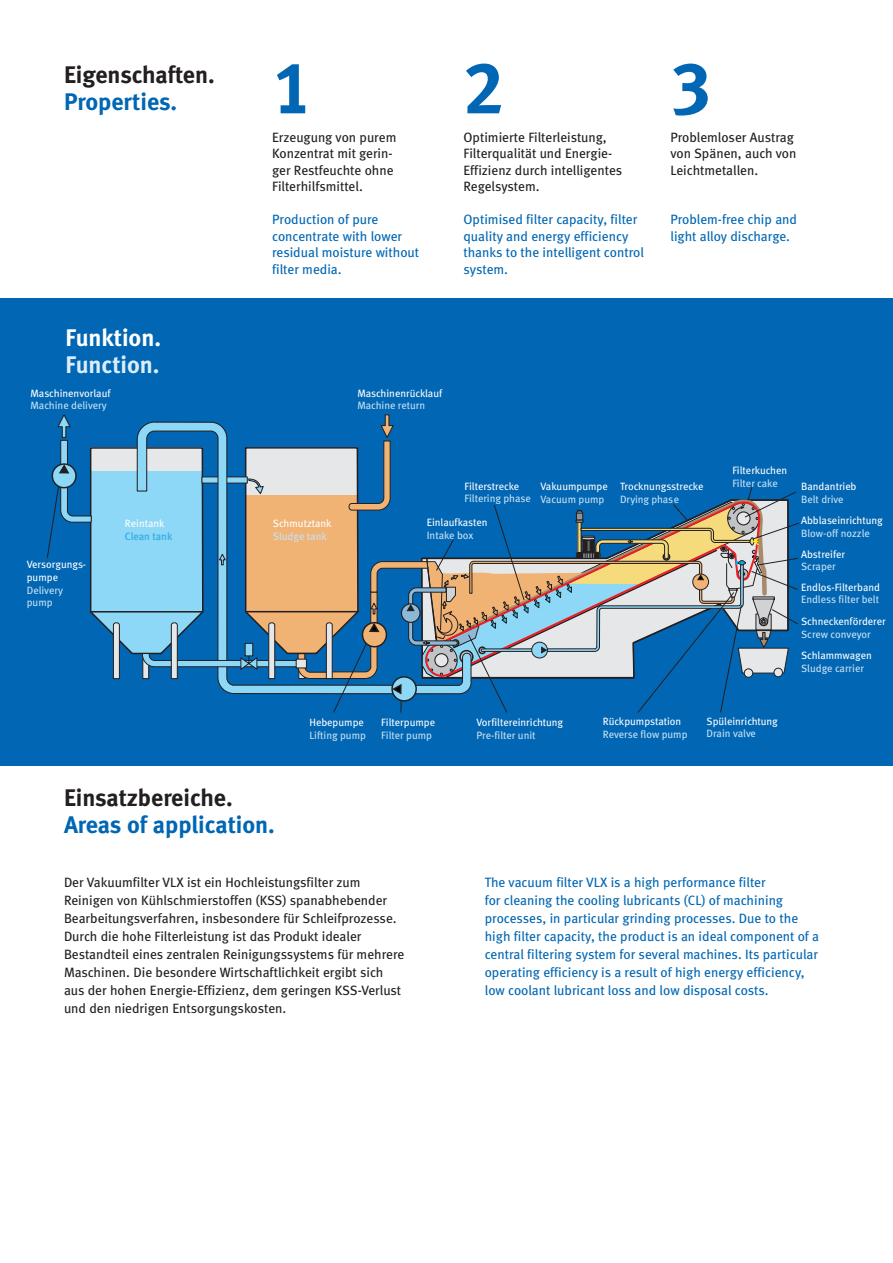
<style>
.page{position:relative;width:893px;height:1263px;background:#fff}
.page>*{position:absolute;margin:0;border:0;box-sizing:border-box;transform-origin:0 0}
.t1{font:73.5px "Meta Bold LF";color:#0166b3}
.t2{font:24px "Meta Bold LF";color:#231f20}
.t3{font:24px "Meta Bold LF";color:#0166b3}
.t4{font:24px "Meta Bold LF";color:#fff}
.t5{font:24px "Meta Bold LF";color:#dbedf9}
.t6{font:13.5px/16.5px "Meta Book LF";color:#231f20}
.t7{font:13.5px/16.5px "Meta Book LF";color:#0166b3}
.t8{font:10.65px/12.8px "Meta Book LF";color:#fff}
.t9{font:10.65px/12.8px "Meta Book LF";color:#c7e2f5}
.t10{font:10.65px "Meta Book LF";color:#28a7df}
</style>
<div class="page">
<div style="left:0;top:298px;width:893px;height:467px;background:#0166b3"></div>
<svg style="left:52px;top:464px;width:24px;height:24px"></svg>
<div style="left:52px;top:463px;width:25px;height:25px;border:1px solid #231f20;border-radius:50%"></div>
<svg style="left:58px;top:414px;width:742px;height:299px"></svg>
<h2 class="t2" style="left:64px;top:60px;width:152px">Eigenschaften.</h2>
<h2 class="t3" style="left:64px;top:87px;width:115px">Properties.</h2>
<h2 class="t4" style="left:66px;top:324px;width:97px">Funktion.</h2>
<h2 class="t5" style="left:66px;top:351px;width:96px">Function.</h2>
<p class="t8" style="left:31px;top:387px;width:82px">Maschinenvorlauf</p>
<p class="t9" style="left:31px;top:399px;width:78px">Machine delivery</p>
<p class="t8" style="left:27px;top:558px;width:61px">Versorgungs&shy;pumpe</p>
<p class="t9" style="left:27px;top:583px;width:38px">Delivery pump</p>
<p class="t8" style="left:125px;top:517px;width:41px">Reintank</p>
<p class="t10" style="left:125px;top:530px;width:49px">Clean tank</p>
<h1 class="t1" style="left:272px;top:44px;width:43px">1</h1>
<p class="t6" style="left:272px;top:129px;width:126px">Erzeugung von purem<br>Konzentrat mit gerin&shy;ger Restfeuchte ohne<br>Filterhilfsmittel.</p>
<p class="t7" style="left:272px;top:211px;width:149px">Production of pure concentrate with lower residual moisture without filter media.</p>
<h1 class="t1" style="left:463px;top:44px;width:43px">2</h1>
<p class="t6" style="left:463px;top:129px;width:160px">Optimierte Filterleistung,<br>Filterqualität und Energie-<br>Effizienz durch intelligentes<br>Regelsystem.</p>
<p class="t7" style="left:463px;top:211px;width:182px">Optimised filter capacity, filter quality and energy efficiency thanks to the intelligent control system.</p>
<h1 class="t1" style="left:670px;top:44px;width:43px">3</h1>
<p class="t6" style="left:670px;top:129px;width:127px">Problemloser Austrag von Spänen, auch von<br>Leichtmetallen.</p>
<p class="t7" style="left:670px;top:211px;width:128px">Problem-free chip and light alloy discharge.</p>
<p class="t8" style="left:357px;top:387px;width:86px">Maschinenrücklauf</p>
<p class="t9" style="left:357px;top:399px;width:69px">Machine return</p>
<p class="t8" style="left:465px;top:479px;width:56px">Filterstrecke</p>
<p class="t9" style="left:465px;top:492px;width:68px">Filtering phase</p>
<p class="t8" style="left:540px;top:480px;width:69px">Vakuumpumpe</p>
<p class="t9" style="left:540px;top:493px;width:65px">Vacuum pump</p>
<p class="t8" style="left:620px;top:480px;width:85px">Trocknungsstrecke</p>
<p class="t9" style="left:620px;top:493px;width:61px">Drying phase</p>
<p class="t8" style="left:732px;top:464px;width:56px">Filterkuchen</p>
<p class="t9" style="left:732px;top:476px;width:47px">Filter cake</p>
<p class="t8" style="left:801px;top:480px;width:57px">Bandantrieb</p>
<p class="t9" style="left:801px;top:493px;width:44px">Belt drive</p>
<p class="t8" style="left:273px;top:517px;width:60px">Schmutztank</p>
<p class="t9" style="left:273px;top:530px;width:55px">Sludge tank</p>
<p class="t8" style="left:427px;top:516px;width:62px">Einlaufkasten</p>
<p class="t9" style="left:427px;top:529px;width:48px">Intake box</p>
<p class="t8" style="left:309px;top:716px;width:56px">Hebepumpe</p>
<p class="t9" style="left:309px;top:728px;width:58px">Lifting pump</p>
<p class="t8" style="left:381px;top:716px;width:55px">Filterpumpe</p>
<p class="t9" style="left:381px;top:728px;width:52px">Filter pump</p>
<p class="t8" style="left:476px;top:716px;width:88px">Vorfiltereinrichtung</p>
<p class="t9" style="left:476px;top:728px;width:61px">Pre-filter unit</p>
<p class="t8" style="left:603px;top:715px;width:80px">Rückpumpstation</p>
<p class="t9" style="left:603px;top:728px;width:86px">Reverse flow pump</p>
<p class="t8" style="left:706px;top:714px;width:73px">Spüleinrichtung</p>
<p class="t9" style="left:706px;top:727px;width:51px">Drain valve</p>
<p class="t8" style="left:801px;top:514px;width:83px">Abblaseinrichtung</p>
<p class="t9" style="left:801px;top:526px;width:70px">Blow-off nozzle</p>
<p class="t8" style="left:801px;top:547px;width:46px">Abstreifer</p>
<p class="t9" style="left:801px;top:560px;width:36px">Scraper</p>
<p class="t8" style="left:801px;top:580px;width:81px">Endlos-Filterband</p>
<p class="t9" style="left:801px;top:593px;width:80px">Endless filter belt</p>
<p class="t8" style="left:801px;top:615px;width:86px">Schneckenförderer</p>
<p class="t9" style="left:801px;top:628px;width:71px">Screw conveyor</p>
<p class="t8" style="left:801px;top:649px;width:72px">Schlammwagen</p>
<p class="t9" style="left:801px;top:662px;width:64px">Sludge carrier</p>
<h2 class="t2" style="left:64px;top:783px;width:170px">Einsatzbereiche.</h2>
<h2 class="t3" style="left:64px;top:810px;width:212px">Areas of application.</h2>
<p class="t6" style="left:64px;top:873px;width:342px;line-height:18px">Der Vakuumfilter VLX ist ein Hochleistungsfilter zum Reinigen von Kühlschmierstoffen (KSS) spanabhebender Bearbeitungsverfahren, insbesondere für Schleifprozesse.<br>Durch die hohe Filterleistung ist das Produkt idealer Bestandteil eines zentralen Reinigungssystems für mehrere Maschinen. Die besondere Wirtschaftlichkeit ergibt sich aus der hohen Energie-Effizienz, dem geringen KSS-Verlust und den niedrigen Entsorgungskosten.</p>
<p class="t7" style="left:485px;top:873px;width:336px;line-height:18px">The vacuum filter VLX is a high performance filter<br>for cleaning the cooling lubricants (CL) of machining processes, in particular grinding processes. Due to the high filter capacity, the product is an ideal component of a central filtering system for several machines. Its particular operating efficiency is a result of high energy efficiency, low coolant lubricant loss and low disposal costs.</p>
</div>
